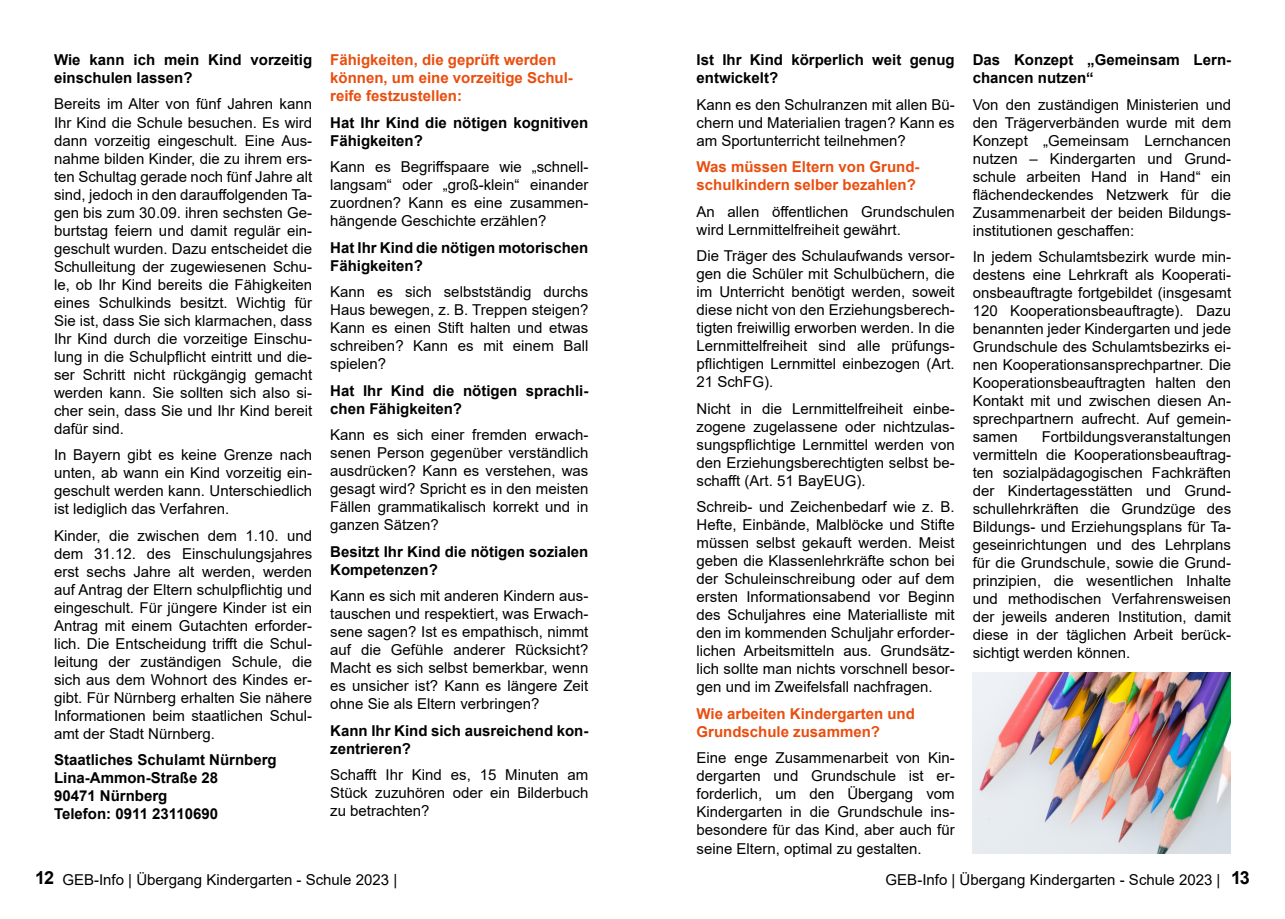
<style>
.page{position:relative;width:1285px;height:919px;background:#fff}
.page>*{position:absolute;margin:0;border:0;box-sizing:border-box;transform-origin:0 0}
.t1{font:15px/18px "Arial";color:#000;text-align:justify}
.t2{font:700 15px/18px "Arial";color:#000}
.t3{font:700 15px/18px "Arial";color:#e94e0f}
.s1{font-weight:700;font-size:18px}
</style>
<div class="page">
<img style="left:972px;top:672px;width:258px;height:181px">
<p class="t2" style="left:54px;top:51px;width:260px">Wie kann ich mein Kind vorzeitig einschulen lassen?</p>
<p class="t1" style="left:54px;top:95px;width:260px">Bereits im Alter von fünf Jahren kann Ihr Kind die Schule besuchen. Es wird dann vorzeitig eingeschult. Eine Aus&shy;nahme bilden Kinder, die zu ihrem ers&shy;ten Schultag gerade noch fünf Jahre alt sind, jedoch in den darauffolgenden Ta&shy;gen bis zum 30.09. ihren sechsten Ge&shy;burtstag feiern und damit regulär ein&shy;geschult wurden. Dazu entscheidet die Schulleitung der zugewiesenen Schu&shy;le, ob Ihr Kind bereits die Fähigkeiten eines Schulkinds besitzt. Wichtig für Sie ist, dass Sie sich klarmachen, dass Ihr Kind durch die vorzeitige Einschu&shy;lung in die Schulpflicht eintritt und die&shy;ser Schritt nicht rückgängig gemacht werden kann. Sie sollten sich also si&shy;cher sein, dass Sie und Ihr Kind bereit dafür sind.</p>
<p class="t1" style="left:54px;top:446px;width:260px">In Bayern gibt es keine Grenze nach unten, ab wann ein Kind vorzeitig ein&shy;geschult werden kann. Unterschiedlich ist lediglich das Verfahren.</p>
<p class="t1" style="left:54px;top:526px;width:260px">Kinder, die zwischen dem 1.10. und dem 31.12. des Einschulungsjahres erst sechs Jahre alt werden, werden auf Antrag der Eltern schulpflichtig und eingeschult. Für jüngere Kinder ist ein Antrag mit einem Gutachten erforder&shy;lich. Die Entscheidung trifft die Schul&shy;leitung der zuständigen Schule, die sich aus dem Wohnort des Kindes er&shy;gibt. Für Nürnberg erhalten Sie nähere Informationen beim staatlichen Schul&shy;amt der Stadt Nürnberg.</p>
<p class="t2" style="left:54px;top:751px;width:224px">Staatliches Schulamt Nürnberg<br>Lina-Ammon-Straße 28<br>90471 Nürnberg<br>Telefon: 0911 23110690</p>
<p class="t3" style="left:330px;top:51px;width:244px">Fähigkeiten, die geprüft werden können, um eine vorzeitige Schul&shy;reife festzustellen:</p>
<p class="t2" style="left:330px;top:113px;width:260px">Hat Ihr Kind die nötigen kognitiven<br>Fähigkeiten?</p>
<p class="t1" style="left:330px;top:158px;width:260px">Kann es Begriffspaare wie „schnell&shy;langsam“ oder „groß-klein“ einander zuordnen? Kann es eine zusammen&shy;hängende Geschichte erzählen?</p>
<p class="t2" style="left:330px;top:238px;width:260px">Hat Ihr Kind die nötigen motorischen<br>Fähigkeiten?</p>
<p class="t1" style="left:330px;top:283px;width:260px">Kann es sich selbstständig durchs Haus bewegen, z. B. Treppen steigen?<br>Kann es einen Stift halten und etwas schreiben? Kann es mit einem Ball spielen?</p>
<p class="t2" style="left:330px;top:381px;width:260px">Hat Ihr Kind die nötigen sprachli&shy;chen Fähigkeiten?</p>
<p class="t1" style="left:330px;top:426px;width:260px">Kann es sich einer fremden erwach&shy;senen Person gegenüber verständlich ausdrücken? Kann es verstehen, was gesagt wird? Spricht es in den meisten Fällen grammatikalisch korrekt und in ganzen Sätzen?</p>
<p class="t2" style="left:330px;top:542px;width:260px">Besitzt Ihr Kind die nötigen sozialen<br>Kompetenzen?</p>
<p class="t1" style="left:330px;top:587px;width:260px">Kann es sich mit anderen Kindern aus&shy;tauschen und respektiert, was Erwach&shy;sene sagen? Ist es empathisch, nimmt auf die Gefühle anderer Rücksicht?<br>Macht es sich selbst bemerkbar, wenn es unsicher ist? Kann es längere Zeit ohne Sie als Eltern verbringen?</p>
<p class="t2" style="left:330px;top:721px;width:260px">Kann Ihr Kind sich ausreichend kon&shy;zentrieren?</p>
<p class="t1" style="left:330px;top:766px;width:260px">Schafft Ihr Kind es, 15 Minuten am Stück zuzuhören oder ein Bilderbuch zu betrachten?</p>
<p class="t2" style="left:696px;top:51px;width:260px">Ist Ihr Kind körperlich weit genug entwickelt?</p>
<p class="t1" style="left:696px;top:95px;width:260px">Kann es den Schulranzen mit allen Bü&shy;chern und Materialien tragen? Kann es am Sportunterricht teilnehmen?</p>
<p class="t3" style="left:696px;top:158px;width:224px">Was müssen Eltern von Grund&shy;schulkindern selber bezahlen?</p>
<p class="t1" style="left:696px;top:202px;width:260px">An allen öffentlichen Grundschulen wird Lernmittelfreiheit gewährt.</p>
<p class="t1" style="left:696px;top:247px;width:260px">Die Träger des Schulaufwands versor&shy;gen die Schüler mit Schulbüchern, die im Unterricht benötigt werden, soweit diese nicht von den Erziehungsberech&shy;tigten freiwillig erworben werden. In die Lernmittelfreiheit sind alle prüfungs&shy;pflichtigen Lernmittel einbezogen (Art.<br>21 SchFG).</p>
<p class="t1" style="left:696px;top:399px;width:260px">Nicht in die Lernmittelfreiheit einbe&shy;zogene zugelassene oder nichtzulas&shy;sungspflichtige Lernmittel werden von den Erziehungsberechtigten selbst be&shy;schafft (Art. 51 BayEUG).</p>
<p class="t1" style="left:696px;top:498px;width:260px">Schreib- und Zeichenbedarf wie z. B.<br>Hefte, Einbände, Malblöcke und Stifte müssen selbst gekauft werden. Meist geben die Klassenlehrkräfte schon bei der Schuleinschreibung oder auf dem ersten Informationsabend vor Beginn des Schuljahres eine Materialliste mit den im kommenden Schuljahr erforder&shy;lichen Arbeitsmitteln aus. Grundsätz&shy;lich sollte man nichts vorschnell besor&shy;gen und im Zweifelsfall nachfragen.</p>
<p class="t3" style="left:696px;top:704px;width:220px">Wie arbeiten Kindergarten und<br>Grundschule zusammen?</p>
<p class="t1" style="left:696px;top:749px;width:260px">Eine enge Zusammenarbeit von Kin&shy;dergarten und Grundschule ist er&shy;forderlich, um den Übergang vom Kindergarten in die Grundschule ins&shy;besondere für das Kind, aber auch für seine Eltern, optimal zu gestalten.</p>
<p class="t2" style="left:972px;top:51px;width:260px">Das Konzept „Gemeinsam Lern&shy;chancen nutzen“</p>
<p class="t1" style="left:972px;top:95px;width:260px">Von den zuständigen Ministerien und den Trägerverbänden wurde mit dem Konzept „Gemeinsam Lernchancen nutzen – Kindergarten und Grund&shy;schule arbeiten Hand in Hand“ ein flächendeckendes Netzwerk für die Zusammenarbeit der beiden Bildungs&shy;institutionen geschaffen:</p>
<p class="t1" style="left:972px;top:248px;width:260px">In jedem Schulamtsbezirk wurde min&shy;destens eine Lehrkraft als Kooperati&shy;onsbeauftragte fortgebildet (insgesamt 120 Kooperationsbeauftragte). Dazu benannten jeder Kindergarten und jede Grundschule des Schulamtsbezirks ei&shy;nen Kooperationsansprechpartner. Die Kooperationsbeauftragten halten den Kontakt mit und zwischen diesen An&shy;sprechpartnern aufrecht. Auf gemein&shy;samen</p>
<p class="t1" style="left:972px;top:428px;width:260px;text-indent:69px">Fortbildungsveranstaltungen vermitteln die Kooperationsbeauftrag&shy;ten sozialpädagogischen Fachkräften der Kindertagesstätten und Grund&shy;schullehrkräften die Grundzüge des Bildungs- und Erziehungsplans für Ta&shy;geseinrichtungen und des Lehrplans für die Grundschule, sowie die Grund&shy;prinzipien, die wesentlichen Inhalte und methodischen Verfahrensweisen der jeweils anderen Institution, damit diese in der täglichen Arbeit berück&shy;sichtigt werden können.</p>
<p class="t1" style="left:35px;top:870px;width:363px"><span class="s1">12</span> GEB-Info | Übergang Kindergarten - Schule 2023 |</p>
<p class="t1" style="left:885px;top:870px;width:365px">GEB-Info | Übergang Kindergarten - Schule 2023 | <span class="s1">13</span></p>
</div>
